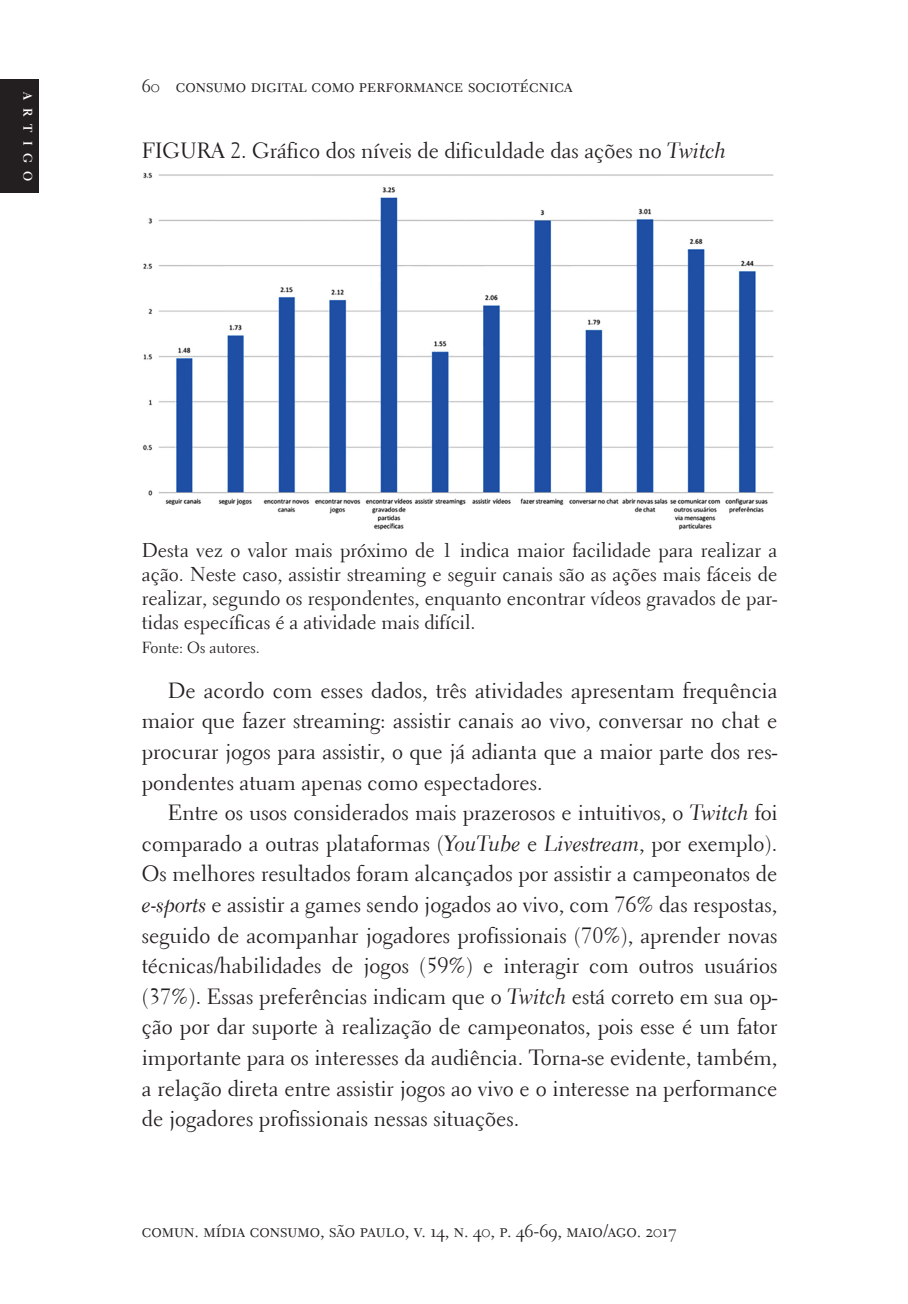
<style>
.page{position:relative;width:908px;height:1304px;background:#fff}
.page>*{position:absolute;margin:0;border:0;box-sizing:border-box;transform-origin:0 0}
.Corpo{font:22px/30.6px "Electra LH";color:#231f20;text-align:justify}
.Figuras{font:22px "Electra LH";color:#231f20}
.Legenda_figura{font:20px/24px "Electra LH";color:#231f20;text-align:justify}
.t1{font:18px "Electra LH Regular SC";color:#231f20}
.Fonte_figura{font:16px "Electra LH";color:#231f20}
.t2{font:700 12.4px "Electra LH";color:#fff}
.s1{font-family:"Electra LH Cursive"}
</style>
<div class="page">
<div style="left:0;top:79px;width:38px;height:114px;background:#231f20"></div>
<img style="left:142px;top:172px;width:632px;height:358px">
<p class="t2" style="left:35px;top:92px;width:91px;rotate:90deg">ARTIGO</p>
<p class="t1" style="left:142px;top:75px;width:432px">60 consumo digital como performance sociotécnica</p>
<p class="Figuras" style="left:142px;top:137px;width:585px">FIGURA 2. Gráfico dos níveis de dificuldade das ações no <span class="s1">Twitch</span></p>
<p class="Legenda_figura" style="left:142px;top:538px;width:636px">Desta vez o valor mais próximo de 1 indica maior facilidade para realizar a ação. Neste caso, assistir streaming e seguir canais são as ações mais fáceis de realizar, segundo os respondentes, enquanto encontrar vídeos gravados de par&shy;tidas específicas é a atividade mais difícil.</p>
<p class="Fonte_figura" style="left:142px;top:638px;width:119px">Fonte: Os autores.</p>
<p class="Corpo" style="left:142px;top:675px;width:636px;text-indent:26px">De acordo com esses dados, três atividades apresentam frequência maior que fazer streaming: assistir canais ao vivo, conversar no chat e procurar jogos para assistir, o que já adianta que a maior parte dos res&shy;pondentes atuam apenas como espectadores.</p>
<p class="Corpo" style="left:142px;top:797px;width:637px;text-indent:26px">Entre os usos considerados mais prazerosos e intuitivos, o <span class="s1">Twitch</span> foi comparado a outras plataformas (<span class="s1">YouTube</span> e <span class="s1">Livestream</span>, por exemplo).<br>Os melhores resultados foram alcançados por assistir a campeonatos de <span class="s1">e-sports</span> e assistir a games sendo jogados ao vivo, com 76% das respostas, seguido de acompanhar jogadores profissionais (70%), aprender novas técnicas/habilidades de jogos (59%) e interagir com outros usuários (37%). Essas preferências indicam que o <span class="s1">Twitch</span> está correto em sua op&shy;ção por dar suporte à realização de campeonatos, pois esse é um fator importante para os interesses da audiência. Torna-se evidente, também, a relação direta entre assistir jogos ao vivo e o interesse na performance de jogadores profissionais nessas situações.</p>
<p class="t1" style="left:142px;top:1220px;width:536px">comun. mídia consumo, são paulo, v. 14, n. 40, p. 46-69, maio/ago. 2017</p>
</div>
